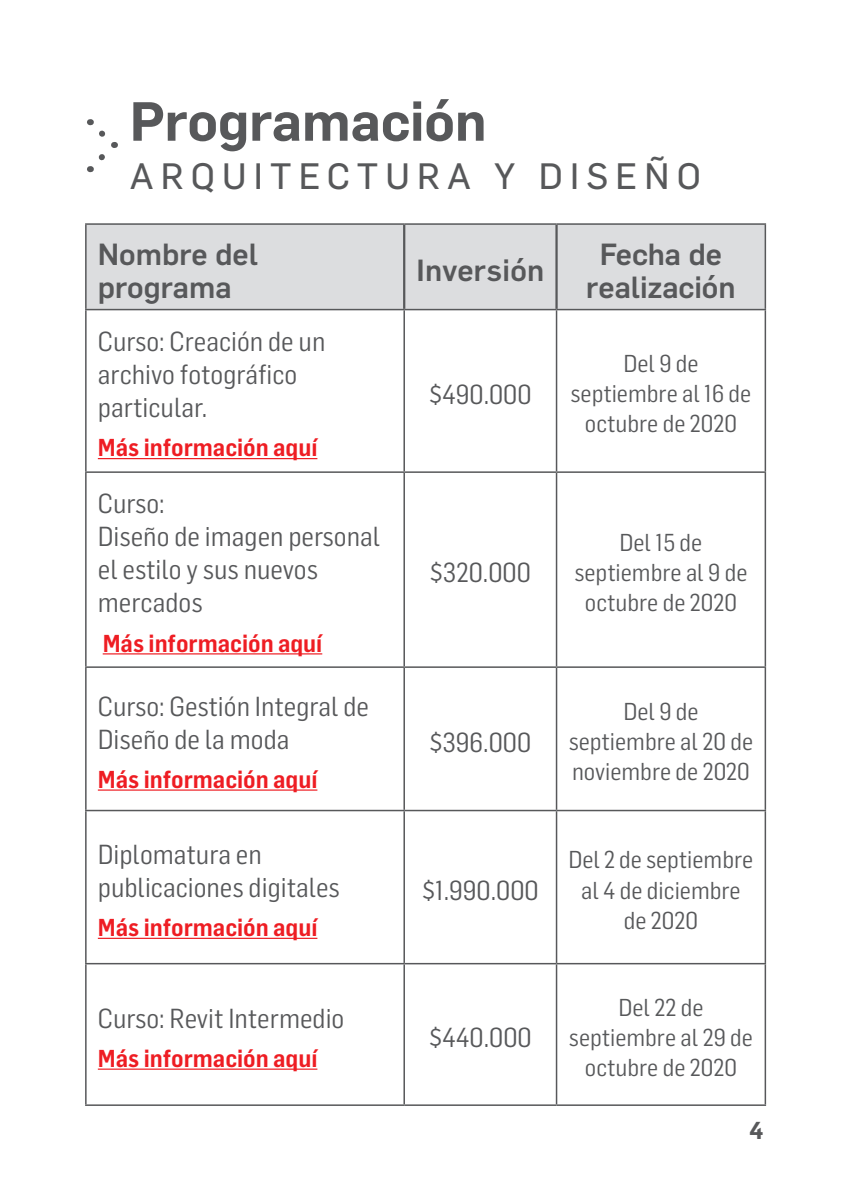
<style>
.page{position:relative;width:851px;height:1191px;background:#fff}
.page>*{position:absolute;margin:0;border:0;box-sizing:border-box;transform-origin:0 0}
.t1{font:600 54px "Flama";color:#57585a}
.t2{font:36px "Flama Basic";letter-spacing:.2em;color:#57585a}
.t3{font:500 30px/33px "Flama";color:#57585a}
.t4{font:27px/33px "Flama Semicondensed";color:#57585a}
.t5{font:24px/30px "Flama Semicondensed";color:#57585a;text-align:center}
.t6{font:600 24px "Flama Semicondensed";color:#ee1d23}
.t7{font:600 24px "Flama";color:#57585a}
</style>
<div class="page">
<div style="left:87px;top:225px;width:677px;height:84px;background:#dcdddf"></div>
<hr style="left:85px;top:223px;width:319px;height:2px;background:#57585a">
<hr style="left:85px;top:225px;width:2px;height:84px;background:#57585a">
<hr style="left:404px;top:223px;width:152px;height:2px;background:#57585a">
<hr style="left:556px;top:223px;width:210px;height:2px;background:#57585a">
<hr style="left:764px;top:225px;width:2px;height:84px;background:#57585a">
<hr style="left:403px;top:225px;width:2px;height:84px;background:#57585a">
<hr style="left:555px;top:225px;width:2px;height:84px;background:#57585a">
<hr style="left:85px;top:309px;width:319px;height:1px;background:#57585a">
<hr style="left:85px;top:310px;width:2px;height:161px;background:#57585a">
<hr style="left:404px;top:309px;width:152px;height:1px;background:#57585a">
<hr style="left:403px;top:310px;width:2px;height:161px;background:#57585a">
<hr style="left:556px;top:309px;width:210px;height:1px;background:#57585a">
<hr style="left:555px;top:310px;width:2px;height:161px;background:#57585a">
<hr style="left:764px;top:310px;width:2px;height:161px;background:#57585a">
<hr style="left:85px;top:471px;width:319px;height:2px;background:#57585a">
<hr style="left:85px;top:473px;width:2px;height:193px;background:#57585a">
<hr style="left:404px;top:471px;width:152px;height:2px;background:#57585a">
<hr style="left:403px;top:473px;width:2px;height:193px;background:#57585a">
<hr style="left:556px;top:471px;width:210px;height:2px;background:#57585a">
<hr style="left:555px;top:473px;width:2px;height:193px;background:#57585a">
<hr style="left:764px;top:473px;width:2px;height:193px;background:#57585a">
<hr style="left:85px;top:666px;width:319px;height:2px;background:#57585a">
<hr style="left:85px;top:668px;width:2px;height:141px;background:#57585a">
<hr style="left:404px;top:666px;width:152px;height:2px;background:#57585a">
<hr style="left:403px;top:668px;width:2px;height:141px;background:#57585a">
<hr style="left:556px;top:666px;width:210px;height:2px;background:#57585a">
<hr style="left:555px;top:668px;width:2px;height:141px;background:#57585a">
<hr style="left:764px;top:668px;width:2px;height:141px;background:#57585a">
<hr style="left:85px;top:809px;width:319px;height:2px;background:#57585a">
<hr style="left:85px;top:811px;width:2px;height:152px;background:#57585a">
<hr style="left:404px;top:809px;width:152px;height:2px;background:#57585a">
<hr style="left:403px;top:811px;width:2px;height:152px;background:#57585a">
<hr style="left:556px;top:809px;width:210px;height:2px;background:#57585a">
<hr style="left:555px;top:811px;width:2px;height:152px;background:#57585a">
<hr style="left:764px;top:811px;width:2px;height:152px;background:#57585a">
<hr style="left:85px;top:963px;width:319px;height:1px;background:#57585a">
<hr style="left:85px;top:964px;width:2px;height:140px;background:#57585a">
<hr style="left:85px;top:1104px;width:319px;height:2px;background:#57585a">
<hr style="left:404px;top:963px;width:152px;height:1px;background:#57585a">
<hr style="left:403px;top:964px;width:2px;height:140px;background:#57585a">
<hr style="left:404px;top:1104px;width:152px;height:2px;background:#57585a">
<hr style="left:556px;top:963px;width:210px;height:1px;background:#57585a">
<hr style="left:555px;top:964px;width:2px;height:140px;background:#57585a">
<hr style="left:764px;top:964px;width:2px;height:140px;background:#57585a">
<hr style="left:556px;top:1104px;width:210px;height:2px;background:#57585a">
<hr style="left:98px;top:458px;width:219px;height:1px;background:#ee1d23">
<hr style="left:103px;top:653px;width:219px;height:1px;background:#ee1d23">
<hr style="left:98px;top:789px;width:219px;height:1px;background:#ee1d23">
<hr style="left:98px;top:937px;width:219px;height:2px;background:#ee1d23">
<hr style="left:98px;top:1068px;width:219px;height:1px;background:#ee1d23">
<svg style="left:87px;top:119px;width:29px;height:53px"></svg>
<p class="t1" style="left:130px;top:82px;width:358px">Programación</p>
<p class="t2" style="left:130px;top:151px;width:572px">ARQUITECTURA Y DISEÑO</p>
<p class="t3" style="left:98px;top:235px;width:162px">Nombre del programa</p>
<p class="t4" style="left:98px;top:324px;width:229px">Curso: Creación de un archivo fotográfico particular.</p>
<p class="t6" style="left:98px;top:432px;width:221px">Más información aquí</p>
<p class="t4" style="left:98px;top:486px;width:68px">Curso:</p>
<p class="t4" style="left:98px;top:519px;width:284px">Diseño de imagen personal el estilo y sus nuevos mercados</p>
<p class="t6" style="left:103px;top:627px;width:221px">Más información aquí</p>
<p class="t4" style="left:98px;top:688px;width:273px">Curso: Gestión Integral de<br>Diseño de la moda</p>
<p class="t6" style="left:98px;top:763px;width:221px">Más información aquí</p>
<p class="t4" style="left:98px;top:836px;width:243px">Diplomatura en publicaciones digitales</p>
<p class="t6" style="left:98px;top:911px;width:221px">Más información aquí</p>
<p class="t4" style="left:98px;top:1000px;width:248px">Curso: Revit Intermedio</p>
<p class="t6" style="left:98px;top:1042px;width:221px">Más información aquí</p>
<p class="t3" style="left:416px;top:252px;width:129px">Inversión</p>
<p class="t4" style="left:429px;top:376px;width:104px">$490.000</p>
<p class="t3" style="left:586px;top:235px;width:151px;text-align:center">Fecha de realización</p>
<p class="t5" style="left:570px;top:348px;width:182px">Del 9 de septiembre al 16 de octubre de 2020</p>
<p class="t4" style="left:430px;top:555px;width:102px">$320.000</p>
<p class="t5" style="left:574px;top:526px;width:174px">Del 15 de septiembre al 9 de octubre de 2020</p>
<p class="t4" style="left:429px;top:724px;width:103px">$396.000</p>
<p class="t4" style="left:422px;top:872px;width:118px">$1.990.000</p>
<p class="t4" style="left:429px;top:1020px;width:104px">$440.000</p>
<p class="t5" style="left:568px;top:695px;width:186px">Del 9 de septiembre al 20 de noviembre de 2020</p>
<p class="t5" style="left:568px;top:844px;width:186px">Del 2 de septiembre al 4 de diciembre de 2020</p>
<p class="t5" style="left:569px;top:991px;width:185px">Del 22 de septiembre al 29 de octubre de 2020</p>
<p class="t7" style="left:749px;top:1113px;width:16px">4</p>
</div>
